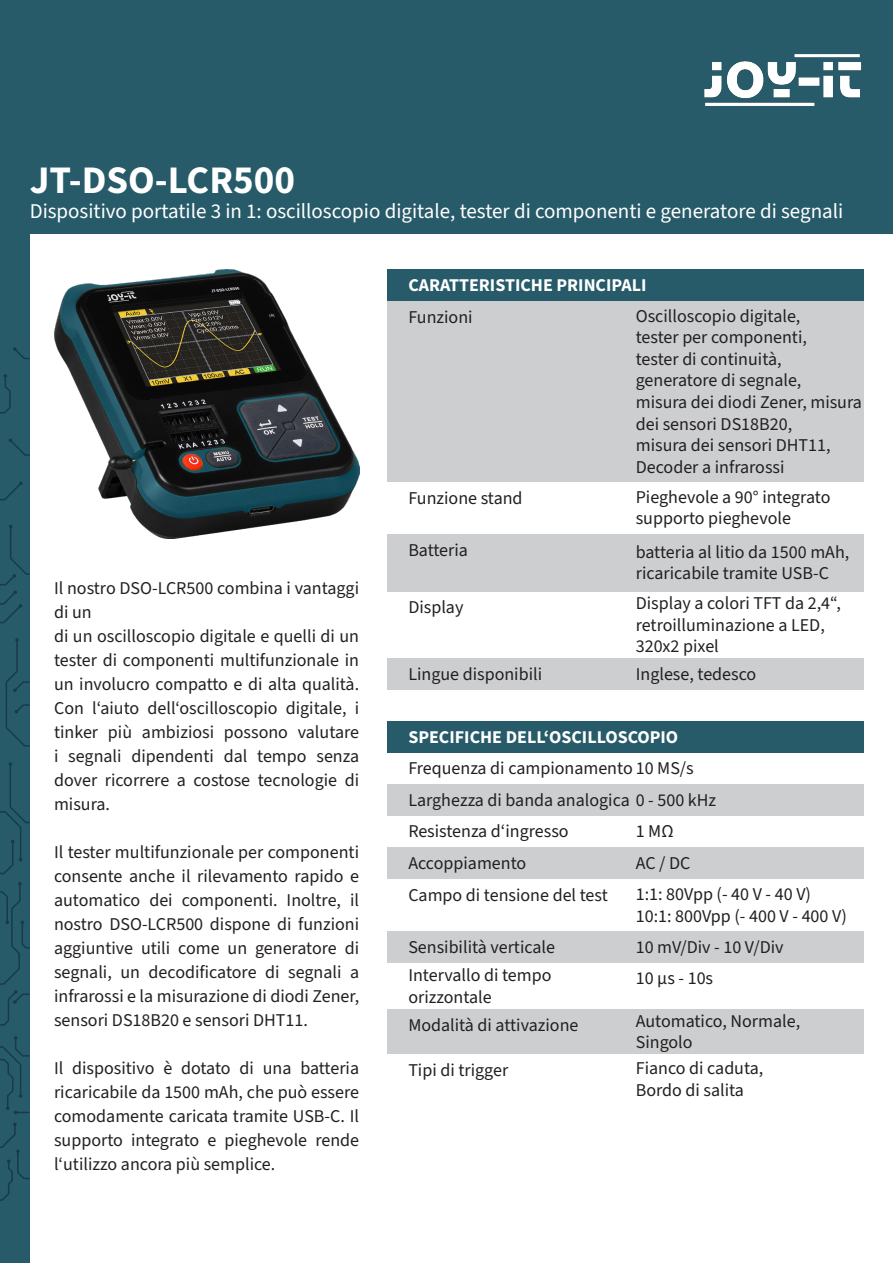
<style>
.page{position:relative;width:893px;height:1263px;background:#fff}
.page>*{position:absolute;margin:0;border:0;box-sizing:border-box;transform-origin:0 0}
.t1{font:700 39px "Source Sans 3";color:#fff}
.t2{font:21px "Source Sans 3";color:#fff}
.t3{font:18px/24px "Source Sans 3";color:#231f20}
.t4{font:700 18px "Source Sans 3";color:#fff}
</style>
<div class="page">
<div style="left:387px;top:784px;width:476px;height:32px;background:#cccecf"></div>
<div style="left:387px;top:658px;width:476px;height:32px;background:#cccecf"></div>
<div style="left:387px;top:847px;width:476px;height:32px;background:#cccecf"></div>
<div style="left:387px;top:931px;width:476px;height:32px;background:#cccecf"></div>
<div style="left:387px;top:1009px;width:476px;height:45px;background:#cccecf"></div>
<div style="left:387px;top:301px;width:476px;height:181px;background:#cccecf"></div>
<div style="left:387px;top:534px;width:476px;height:57px;background:#cccecf"></div>
<div style="left:0;top:0;width:893px;height:234px;background:#275b6a"></div>
<img style="left:704px;top:54px;width:158px;height:52px">
<div style="left:0;top:208px;width:30px;height:1055px;background:#275b6a"></div>
<div style="left:387px;top:269px;width:476px;height:32px;background:#275b6a"></div>
<div style="left:387px;top:721px;width:476px;height:32px;background:#275b6a"></div>
<svg style="left:0;top:1122px;width:30px;height:79px"></svg>
<svg style="left:0;top:1036px;width:30px;height:78px"></svg>
<svg style="left:0;top:882px;width:30px;height:144px"></svg>
<svg style="left:0;top:762px;width:30px;height:112px"></svg>
<svg style="left:5px;top:638px;width:25px;height:109px"></svg>
<svg style="left:0;top:525px;width:30px;height:99px"></svg>
<svg style="left:0;top:482px;width:23px;height:19px"></svg>
<svg style="left:9px;top:438px;width:21px;height:18px"></svg>
<svg style="left:0;top:374px;width:11px;height:40px"></svg>
<svg style="left:13px;top:347px;width:17px;height:12px"></svg>
<img style="left:54px;top:269px;width:305px;height:270px">
<p class="t1" style="left:30px;top:154px;width:267px">JT-DSO-LCR500</p>
<p class="t2" style="left:30px;top:197px;width:815px">Dispositivo portatile 3 in 1: oscilloscopio digitale, tester di componenti e generatore di segnali</p>
<p class="t4" style="left:408px;top:273px;width:240px">CARATTERISTICHE PRINCIPALI</p>
<p class="t3" style="left:54px;top:577px;width:307px">Il nostro DSO-LCR500 combina i vantaggi di un</p>
<p class="t3" style="left:54px;top:625px;width:307px;text-align:justify">di un oscilloscopio digitale e quelli di un tester di componenti multifunzionale in un involucro compatto e di alta qualità.<br>Con l‘aiuto dell‘oscilloscopio digitale, i tinker più ambiziosi possono valutare i segnali dipendenti dal tempo senza dover ricorrere a costose tecnologie di misura.</p>
<p class="t3" style="left:54px;top:841px;width:307px;text-align:justify">Il tester multifunzionale per componenti consente anche il rilevamento rapido e automatico dei componenti. Inoltre, il nostro DSO-LCR500 dispone di funzioni aggiuntive utili come un generatore di segnali, un decodificatore di segnali a infrarossi e la misurazione di diodi Zener, sensori DS18B20 e sensori DHT11.</p>
<p class="t3" style="left:54px;top:1057px;width:307px;text-align:justify">Il dispositivo è dotato di una batteria ricaricabile da 1500 mAh, che può essere comodamente caricata tramite USB-C. Il supporto integrato e pieghevole rende l‘utilizzo ancora più semplice.</p>
<p class="t3" style="left:408px;top:306px;width:66px">Funzioni</p>
<p class="t3" style="left:636px;top:304px;width:166px">Oscilloscopio digitale,</p>
<p class="t3" style="left:636px;top:326px;width:173px">tester per componenti,</p>
<p class="t3" style="left:636px;top:347px;width:147px">tester di continuità,</p>
<p class="t3" style="left:636px;top:369px;width:167px">generatore di segnale,</p>
<p class="t3" style="left:636px;top:392px;width:228px;line-height:21.6px">misura dei diodi Zener, misura dei sensori DS18B20,</p>
<p class="t3" style="left:636px;top:434px;width:196px">misura dei sensori DHT11,</p>
<p class="t3" style="left:636px;top:455px;width:150px">Decoder a infrarossi</p>
<p class="t3" style="left:408px;top:486px;width:116px">Funzione stand</p>
<p class="t3" style="left:636px;top:485px;width:196px">Pieghevole a 90° integrato</p>
<p class="t3" style="left:636px;top:507px;width:157px">supporto pieghevole</p>
<p class="t3" style="left:408px;top:538px;width:61px">Batteria</p>
<p class="t3" style="left:636px;top:540px;width:215px">batteria al litio da 1500 mAh,</p>
<p class="t3" style="left:636px;top:562px;width:195px">ricaricabile tramite USB-C</p>
<p class="t3" style="left:408px;top:596px;width:57px">Display</p>
<p class="t3" style="left:636px;top:593px;width:207px;line-height:21.6px">Display a colori TFT da 2,4“, retroilluminazione a LED,<br>320x2 pixel</p>
<p class="t3" style="left:408px;top:662px;width:135px">Lingue disponibili</p>
<p class="t3" style="left:636px;top:662px;width:122px">Inglese, tedesco</p>
<p class="t4" style="left:408px;top:725px;width:271px">SPECIFICHE DELL‘OSCILLOSCOPIO</p>
<p class="t3" style="left:408px;top:756px;width:287px">Frequenza di campionamento 10 MS/s</p>
<p class="t3" style="left:408px;top:788px;width:309px">Larghezza di banda analogica 0 - 500 kHz</p>
<p class="t3" style="left:408px;top:820px;width:162px">Resistenza d‘ingresso</p>
<p class="t3" style="left:636px;top:820px;width:39px">1 MΩ</p>
<p class="t3" style="left:408px;top:852px;width:119px">Accoppiamento</p>
<p class="t3" style="left:636px;top:852px;width:56px">AC / DC</p>
<p class="t3" style="left:408px;top:883px;width:201px">Campo di tensione del test</p>
<p class="t3" style="left:636px;top:883px;width:177px">1:1: 80Vpp (- 40 V - 40 V)</p>
<p class="t3" style="left:636px;top:904px;width:213px">10:1: 800Vpp (- 400 V - 400 V)</p>
<p class="t3" style="left:408px;top:935px;width:148px">Sensibilità verticale</p>
<p class="t3" style="left:636px;top:935px;width:149px">10 mV/Div - 10 V/Div</p>
<p class="t3" style="left:408px;top:965px;width:145px;line-height:21.6px">Intervallo di tempo orizzontale</p>
<p class="t3" style="left:636px;top:967px;width:79px">10 µs - 10s</p>
<p class="t3" style="left:408px;top:1014px;width:172px">Modalità di attivazione</p>
<p class="t3" style="left:636px;top:1009px;width:166px">Automatico, Normale,</p>
<p class="t3" style="left:636px;top:1031px;width:58px">Singolo</p>
<p class="t3" style="left:408px;top:1058px;width:101px">Tipi di trigger</p>
<p class="t3" style="left:636px;top:1057px;width:129px">Fianco di caduta,</p>
<p class="t3" style="left:636px;top:1078px;width:110px">Bordo di salita</p>
</div>
